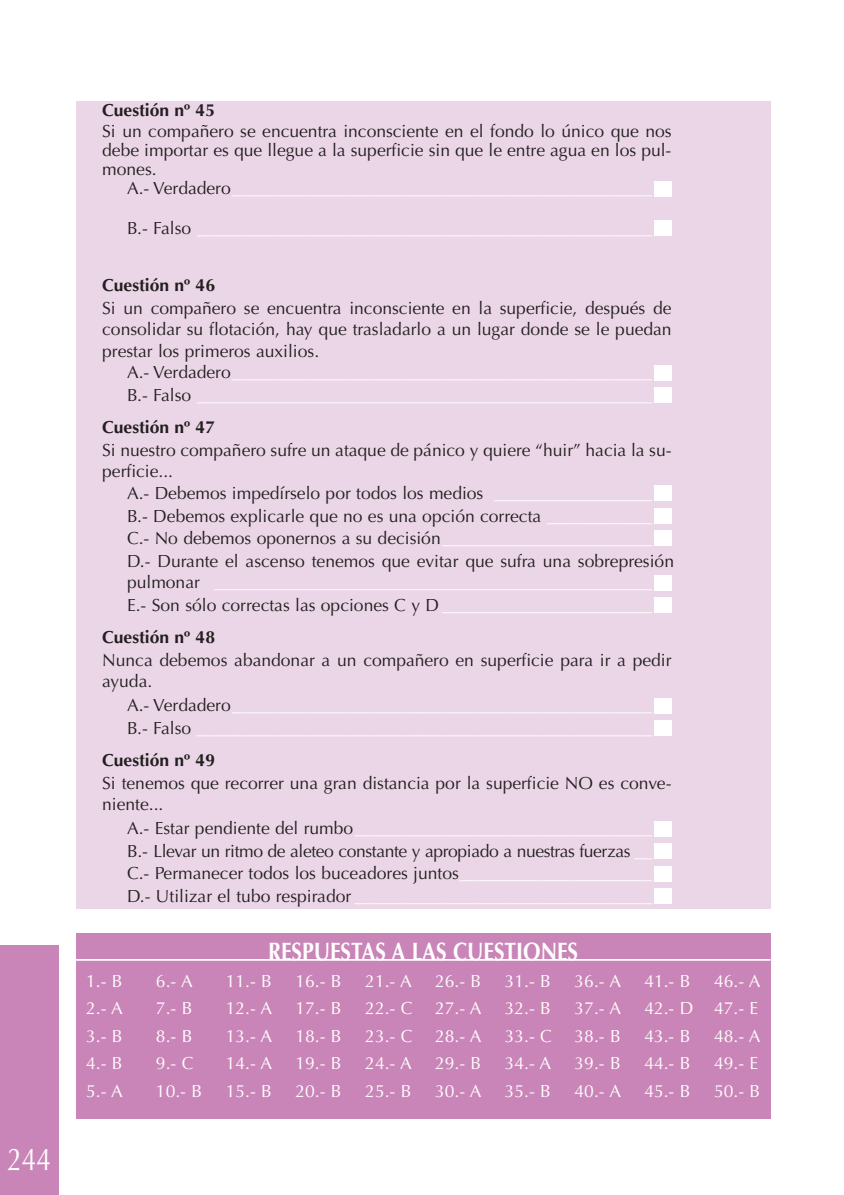
<style>
.page{position:relative;width:844px;height:1195px;background:#fff}
.page>*{position:absolute;margin:0;border:0;box-sizing:border-box;transform-origin:0 0}
.t1{font:31.5px "Optima";color:#fff;scale:.83 1}
.t2{font:700 25.2px "Optima";color:#fff;scale:.83 1}
.t3{font:17.5px/21.5px "Optima";color:#231f20}
.t4{font:17.5px/27.5px "Optima";color:#fff;text-align:justify}
.t5{font:700 17.5px "Optima";color:#231f20}
.s1{color:#231f20}
.s2{font-weight:700;color:#fff}
.s3{color:#fff}
</style>
<div class="page">
<div style="left:0;top:945px;width:58px;height:249px;background:#ca85b8"></div>
<div style="left:76px;top:101px;width:694px;height:807px;background:#ebd6e7"></div>
<div style="left:654px;top:597px;width:17px;height:15px;background:#fff"></div>
<div style="left:654px;top:575px;width:17px;height:15px;background:#fff"></div>
<div style="left:654px;top:530px;width:17px;height:16px;background:#fff"></div>
<div style="left:654px;top:508px;width:17px;height:15px;background:#fff"></div>
<div style="left:654px;top:485px;width:17px;height:16px;background:#fff"></div>
<div style="left:654px;top:387px;width:17px;height:16px;background:#fff"></div>
<div style="left:654px;top:365px;width:17px;height:15px;background:#fff"></div>
<div style="left:654px;top:888px;width:17px;height:15px;background:#fff"></div>
<div style="left:654px;top:866px;width:17px;height:15px;background:#fff"></div>
<div style="left:654px;top:843px;width:17px;height:15px;background:#fff"></div>
<div style="left:654px;top:821px;width:17px;height:15px;background:#fff"></div>
<div style="left:654px;top:720px;width:17px;height:15px;background:#fff"></div>
<div style="left:654px;top:698px;width:17px;height:15px;background:#fff"></div>
<div style="left:654px;top:181px;width:17px;height:15px;background:#fff"></div>
<div style="left:654px;top:220px;width:17px;height:16px;background:#fff"></div>
<div style="left:76px;top:933px;width:694px;height:41px;background:#ca85b8"></div>
<hr style="left:76px;top:958px;width:694px;height:2px;background:#fff">
<div style="left:76px;top:966px;width:694px;height:152px;background:#ca85b8"></div>
<h1 class="t1" style="left:7px;top:1140px;width:54px">244</h1>
<p class="t5" style="left:102px;top:100px;width:114px">Cuestión nº 45</p>
<p class="t3" style="left:102px;top:121px;width:571px;line-height:19.2px;text-align:justify">Si un compañero se encuentra inconsciente en el fondo lo único que nos debe importar es que llegue a la superficie sin que le entre agua en los pul&shy;mones.</p>
<p class="t4" style="left:127px;top:175px;width:526px"><span class="s1">A.- Verdadero</span>________________________________________________</p>
<p class="t4" style="left:127px;top:214px;width:526px"><span class="s1">B.- Falso</span> ____________________________________________________</p>
<p class="t5" style="left:102px;top:275px;width:114px">Cuestión nº 46</p>
<p class="t3" style="left:102px;top:297px;width:571px;text-align:justify">Si un compañero se encuentra inconsciente en la superficie, después de consolidar su flotación, hay que trasladarlo a un lugar donde se le puedan prestar los primeros auxilios.</p>
<p class="t4" style="left:127px;top:361px;width:526px;line-height:22.6px"><span class="s1">A.- Verdadero</span>________________________________________________<br><span class="s1">B.- Falso</span> ____________________________________________________</p>
<p class="t5" style="left:102px;top:417px;width:114px">Cuestión nº 47</p>
<p class="t3" style="left:102px;top:439px;width:571px">Si nuestro compañero sufre un ataque de pánico y quiere “huir” hacia la su&shy;perficie...</p>
<p class="t3" style="left:127px;top:482px;width:548px;line-height:22.4px">A.- Debemos impedírselo por todos los medios <span class="s2">__________________ </span>B.- Debemos explicarle que no es una opción correcta <span class="s2">____________ </span>C.- No debemos oponernos a su decisión<span class="s2">________________________ </span>D.- Durante el ascenso tenemos que evitar que sufra una sobrepresión pulmonar <span class="s2">__________________________________________________ </span>E.- Son sólo correctas las opciones C y D <span class="s2">________________________</span></p>
<p class="t5" style="left:102px;top:627px;width:114px">Cuestión nº 48</p>
<p class="t3" style="left:102px;top:649px;width:571px">Nunca debemos abandonar a un compañero en superficie para ir a pedir ayuda.</p>
<p class="t4" style="left:127px;top:694px;width:526px;line-height:22.6px"><span class="s1">A.- Verdadero</span>________________________________________________<br><span class="s1">B.- Falso</span> ____________________________________________________</p>
<p class="t5" style="left:102px;top:750px;width:114px">Cuestión nº 49</p>
<p class="t3" style="left:102px;top:772px;width:570px">Si tenemos que recorrer una gran distancia por la superficie NO es conve&shy;niente...</p>
<p class="t3" style="left:127px;top:817px;width:526px;line-height:22.6px;text-align:justify">A.- Estar pendiente del rumbo<span class="s3">__________________________________ </span>B.- Llevar un ritmo de aleteo constante y apropiado a nuestras fuerzas <span class="s3">__ </span>C.- Permanecer todos los buceadores juntos<span class="s2">______________________ </span>D.- Utilizar el tubo respirador <span class="s2">__________________________________</span></p>
<h2 class="t2" style="left:268px;top:936px;width:375px">RESPUESTAS A LAS CUESTIONES</h2>
<p class="t4" style="left:86px;top:967px;width:38px">1.- B 2.- A 3.- B 4.- B 5.- A</p>
<p class="t4" style="left:156px;top:967px;width:48px;text-align:left">6.- A<br>7.- B<br>8.- B<br>9.- C<br>10.- B</p>
<p class="t4" style="left:295px;top:967px;width:48px">16.- B 17.- B 18.- B 19.- B 20.- B</p>
<p class="t4" style="left:226px;top:967px;width:48px">11.- B 12.- A 13.- A 14.- A 15.- B</p>
<p class="t4" style="left:435px;top:967px;width:48px">26.- B 27.- A 28.- A 29.- B 30.- A</p>
<p class="t4" style="left:505px;top:967px;width:49px">31.- B 32.- B 33.- C 34.- A 35.- B</p>
<p class="t4" style="left:574px;top:967px;width:48px">36.- A 37.- A 38.- B 39.- B 40.- A</p>
<p class="t4" style="left:644px;top:967px;width:51px;text-align:left">41.- B<br>42.- D<br>43.- B<br>44.- B<br>45.- B</p>
<p class="t4" style="left:714px;top:967px;width:48px;text-align:left">46.- A<br>47.- E<br>48.- A<br>49.- E<br>50.- B</p>
<p class="t4" style="left:365px;top:967px;width:49px">21.- A 22.- C 23.- C 24.- A 25.- B</p>
</div>
